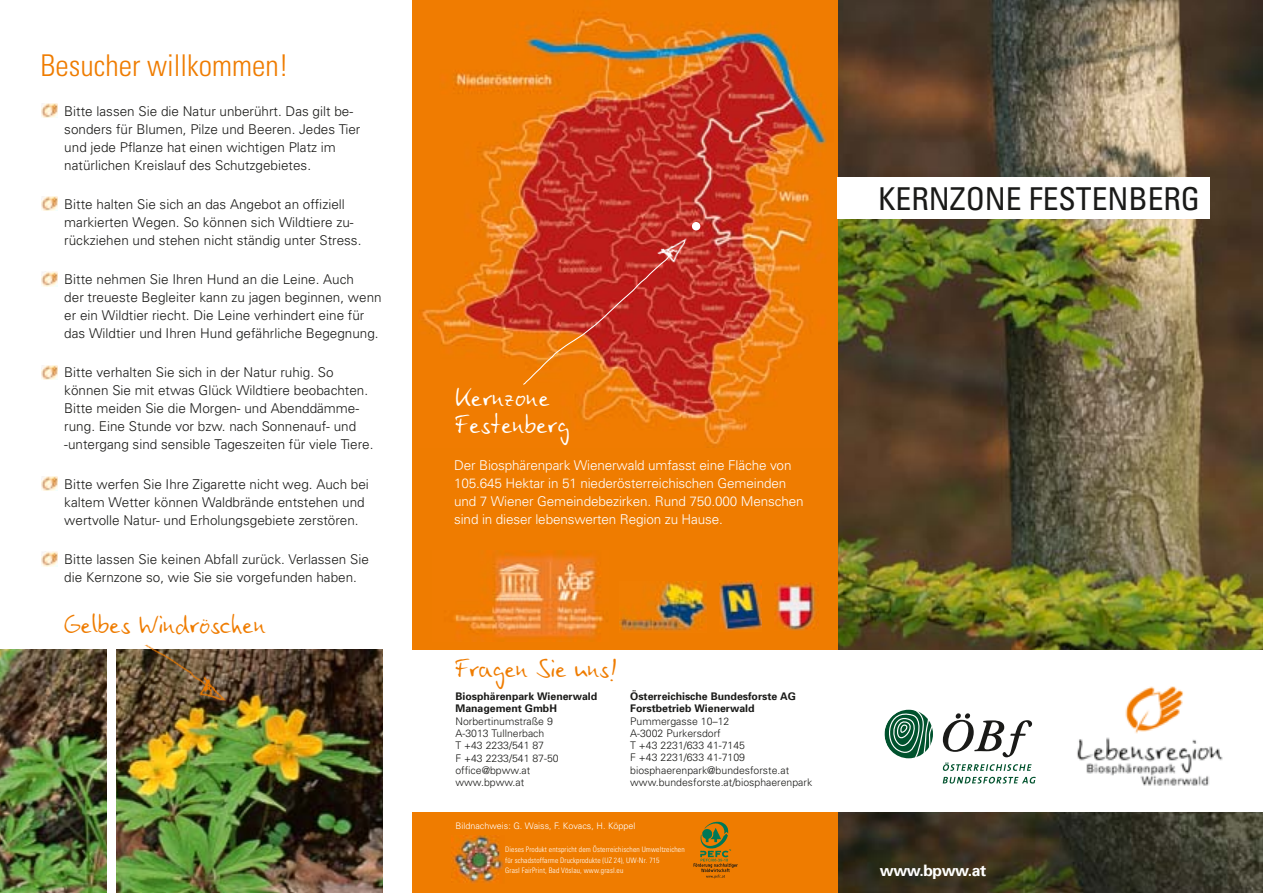
<style>
.page{position:relative;width:1263px;height:893px;background:#fff}
.page>*{position:absolute;margin:0;border:0;box-sizing:border-box;transform-origin:0 0}
.t1{font:condensed 31.5px "Univers";color:#1a1a18}
.t2{font:30px "Linotype Ego";color:#ef7c00}
.t3{font:30px/27px "Linotype Ego";color:#fff}
.t4{font:300 condensed 30px "Univers";color:#ef7c00}
.t5{font:700 15.75px "Univers";letter-spacing:-.03em;color:#fff}
.t6{font:300 13.5px/18px "Univers";color:#1a1a18}
.t7{font:300 13.5px/18px "Univers";letter-spacing:-.01em;color:#fff}
.t8{font:300 10.5px/12.3px "Univers";color:#1a1a18}
.t9{font:700 10.5px/12.3px "Univers";color:#1a1a18}
.t10{font:300 9px "Univers";color:#fff}
.t11{font:300 condensed 7.5px/10.5px "Univers";letter-spacing:.015em;color:#fff}
</style>
<div class="page">
<img style="left:838px;top:0;width:425px;height:893px">
<div style="left:412px;top:0;width:426px;height:893px;background:#ef7c00"></div>
<div style="left:398px;top:650px;width:865px;height:161px;background:#fff"></div>
<img style="left:0;top:650px;width:383px;height:243px">
<div style="left:107px;top:644px;width:8px;height:249px;background:#fff"></div>
<img style="left:1077px;top:686px;width:146px;height:100px">
<svg style="left:884px;top:709px;width:49px;height:50px"></svg>
<svg style="left:943px;top:713px;width:89px;height:58px"></svg>
<svg style="left:943px;top:777px;width:93px;height:6px"></svg>
<img style="left:422px;top:17px;width:405px;height:429px">
<img style="left:454px;top:554px;width:150px;height:84px">
<div style="left:838px;top:177px;width:372px;height:42px;background:#fff"></div>
<img style="left:134px;top:644px;width:98px;height:87px">
<img style="left:653px;top:235px;width:44px;height:40px">
<svg style="left:522px;top:255px;width:147px;height:131px"></svg>
<div style="left:692px;top:222px;width:8px;height:8px;background:#fff;border-radius:50%"></div>
<img style="left:42px;top:103px;width:16px;height:15px">
<img style="left:42px;top:196px;width:16px;height:15px">
<img style="left:42px;top:272px;width:16px;height:14px">
<img style="left:42px;top:365px;width:16px;height:15px">
<img style="left:42px;top:476px;width:16px;height:15px">
<img style="left:42px;top:552px;width:16px;height:14px">
<img style="left:452px;top:835px;width:52px;height:48px">
<img style="left:719px;top:580px;width:43px;height:51px">
<img style="left:619px;top:582px;width:87px;height:49px">
<img style="left:775px;top:583px;width:43px;height:47px">
<img style="left:693px;top:821px;width:45px;height:58px">
<h2 class="t4" style="left:40px;top:48px;width:250px">Besucher willkommen!</h2>
<p class="t6" style="left:64px;top:101px;width:298px">Bitte lassen Sie die Natur unberührt. Das gilt be&shy;sonders für Blumen, Pilze und Beeren. Jedes Tier und jede Pflanze hat einen wichtigen Platz im natürlichen Kreislauf des Schutzgebietes.</p>
<p class="t6" style="left:64px;top:195px;width:299px">Bitte halten Sie sich an das Angebot an offiziell markierten Wegen. So können sich Wildtiere zu&shy;rückziehen und stehen nicht ständig unter Stress.</p>
<p class="t6" style="left:64px;top:270px;width:319px">Bitte nehmen Sie Ihren Hund an die Leine. Auch<br>der treueste Begleiter kann zu jagen beginnen, wenn er ein Wildtier riecht. Die Leine verhindert eine für das Wildtier und Ihren Hund gefährliche Begegnung.</p>
<p class="t6" style="left:64px;top:363px;width:311px">Bitte verhalten Sie sich in der Natur ruhig. So können Sie mit etwas Glück Wildtiere beobachten.<br>Bitte meiden Sie die Morgen- und Abenddämme&shy;rung. Eine Stunde vor bzw. nach Sonnenauf- und -untergang sind sensible Tageszeiten für viele Tiere.</p>
<p class="t6" style="left:64px;top:474px;width:306px">Bitte werfen Sie Ihre Zigarette nicht weg. Auch bei kaltem Wetter können Waldbrände entstehen und wertvolle Natur- und Erholungsgebiete zerstören.</p>
<p class="t6" style="left:64px;top:550px;width:306px">Bitte lassen Sie keinen Abfall zurück. Verlassen Sie die Kernzone so, wie Sie sie vorgefunden haben.</p>
<h2 class="t2" style="left:64px;top:605px;width:203px">Gelbes Windröschen</h2>
<h1 class="t1" style="left:878px;top:179px;width:324px">KERNZONE FESTEN BERG</h1>
<h2 class="t3" style="left:455px;top:382px;width:115px">Kernzone<br>Festenberg</h2>
<h2 class="t3" style="left:455px;top:389px;width:84px">Gießhübl</h2>
<p class="t7" style="left:454px;top:456px;width:351px">Der Biosphärenpark Wienerwald umfasst eine Fläche von 105.645 Hektar in 51 niederösterreichischen Gemeinden und 7 Wiener Gemeindebezirken. Rund 750.000 Menschen sind in dieser lebenswerten Region zu Hause.</p>
<h2 class="t2" style="left:455px;top:649px;width:162px">Fragen Sie uns!</h2>
<p class="t9" style="left:455px;top:690px;width:143px">Biosphärenpark Wienerwald<br>Management GmbH</p>
<p class="t8" style="left:455px;top:714px;width:105px">Norbertinumstraße 9<br>A-3013 Tullnerbach<br>T +43 2233/541 87<br>F +43 2233/541 87-50 office@bpww.at www.bpww.at</p>
<p class="t9" style="left:630px;top:690px;width:167px">Österreichische Bundesforste AG<br>Forstbetrieb Wienerwald</p>
<p class="t8" style="left:630px;top:714px;width:184px">Pummergasse 10–12<br>A-3002 Purkersdorf<br>T +43 2231/633 41-7145<br>F +43 2231/633 41-7109 biosphaerenpark@bundesforste.at www.bundesforste.at/biosphaerenpark</p>
<p class="t10" style="left:455px;top:821px;width:182px">Bildnachweis: G. Waiss, F. Kovacs, H. Köppel</p>
<p class="t11" style="left:505px;top:844px;width:181px">Dieses Produkt entspricht dem Österreichischen Umweltzeichen für schadstoffarme Druckprodukte (UZ 24), UW-Nr. 715<br>Grasl FairPrint, Bad Vöslau, www.grasl.eu</p>
<p class="t5" style="left:880px;top:860px;width:108px">www.bpww.at</p>
</div>
